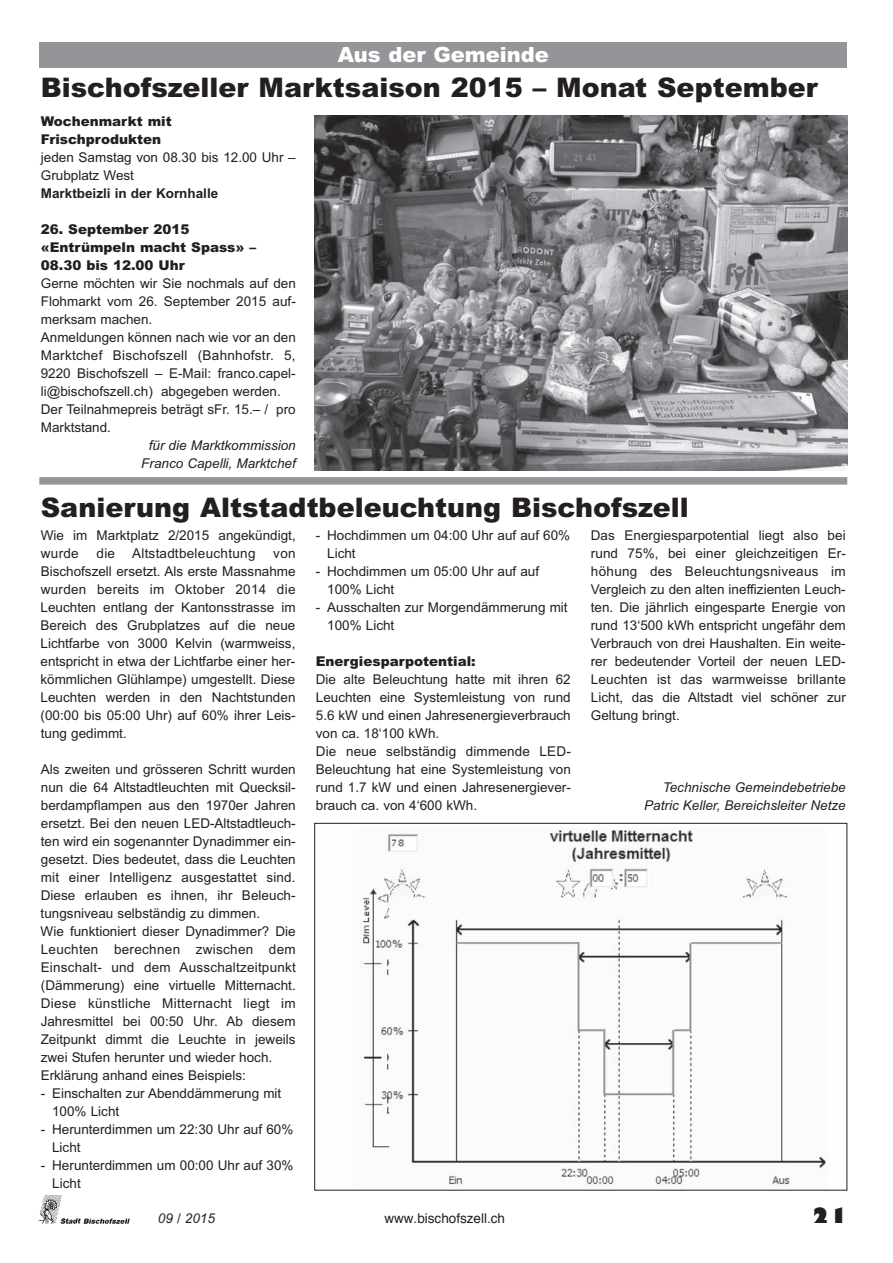
<style>
.page{position:relative;width:893px;height:1263px;background:#fff}
.page>*{position:absolute;margin:0;border:0;box-sizing:border-box;transform-origin:0 0}
.t1{font:900 27px "Arial";color:#231f20}
.t2{font:900 21px "Arial";color:#fff}
.t3{font:800 21px "Gill Sans";color:#231f20}
.t4{font:13.5px/18px "Arial";color:#231f20}
.t5{font:italic 13.5px/18px "Arial";color:#231f20;text-align:center}
.t6{font:900 13.5px/18px "Arial";color:#231f20}
.t7{font:700 13.5px "Arial";color:#231f20}
.t8{font:13.5px "Arial";letter-spacing:.02em;color:#231f20}
.t9{font:13.5px "Helvetica";color:#231f20}
.t10{font:italic 13.5px "Arial";color:#231f20}
</style>
<div class="page">
<img style="left:38px;top:1195px;width:91px;height:29px">
<div style="left:39px;top:42px;width:808px;height:26px;background:#939598"></div>
<img style="left:314px;top:115px;width:533px;height:355px">
<div style="left:39px;top:477px;width:808px;height:8px;background:#939598"></div>
<img style="left:360px;top:828px;width:466px;height:360px">
<h2 class="t2" style="left:338px;top:39px;width:213px">Aus der Gemeinde</h2>
<h1 class="t1" style="left:41px;top:68px;width:778px">Bischofszeller Marktsaison 2015 – Monat September</h1>
<p class="t6" style="left:41px;top:112px;width:132px">Wochenmarkt mit<br>Frischprodukten</p>
<p class="t4" style="left:41px;top:148px;width:256px">jeden Samstag von 08.30 bis 12.00 Uhr –<br>Grubplatz West</p>
<p class="t7" style="left:41px;top:184px;width:179px">Marktbeizli in der Kornhalle</p>
<p class="t6" style="left:41px;top:220px;width:217px">26. September 2015 «Entrümpeln macht Spass» –<br>08.30 bis 12.00 Uhr</p>
<p class="t4" style="left:41px;top:274px;width:257px">Gerne möchten wir Sie nochmals auf den Flohmarkt vom 26. September 2015 auf&shy;merksam machen.<br>Anmeldungen können nach wie vor an den Marktchef Bischofszell (Bahnhofstr. 5, 9220 Bischofszell – E-Mail: franco.capel&shy;li@bischofszell.ch) abgegeben werden.<br>Der Teilnahmepreis beträgt sFr. 15.– / pro Marktstand.</p>
<p class="t5" style="left:141px;top:436px;width:156px">für die Marktkommission<br>Franco Capelli, Marktchef</p>
<h1 class="t1" style="left:41px;top:487px;width:650px">Sanierung Altstadtbeleuchtung Bischofszell</h1>
<p class="t4" style="left:41px;top:526px;width:256px">Wie im Marktplatz 2/2015 angekündigt, wurde</p>
<p class="t4" style="left:327px;top:526px;width:245px;text-indent:-11px">- Hochdimmen um 04:00 Uhr auf auf 60%<br>Licht</p>
<p class="t4" style="left:327px;top:562px;width:213px;text-indent:-11px">- Hochdimmen um 05:00 Uhr auf auf<br>100% Licht</p>
<p class="t4" style="left:327px;top:598px;width:242px;text-indent:-11px">- Ausschalten zur Morgendämmerung mit<br>100% Licht</p>
<p class="t6" style="left:316px;top:652px;width:161px">Energiesparpotential:</p>
<p class="t4" style="left:316px;top:670px;width:256px">Die alte Beleuchtung hatte mit ihren 62<br>Leuchten eine Systemleistung von rund 5.6 kW und einen Jahresenergieverbrauch von ca. 18‘100 kWh.<br>Die neue selbständig dimmende LED-Beleuchtung hat eine Systemleistung von rund 1.7 kW und einen Jahresenergiever&shy;brauch ca. von 4‘600 kWh.</p>
<p class="t4" style="left:591px;top:526px;width:257px;text-align:justify">Das Energiesparpotential liegt also bei rund 75%, bei einer gleichzeitigen Er&shy;höhung des Beleuchtungsniveaus im Vergleich zu den alten ineffizienten Leuch&shy;ten. Die jährlich eingesparte Energie von rund 13‘500 kWh entspricht ungefähr dem Verbrauch von drei Haushalten. Ein weite&shy;rer bedeutender Vorteil der neuen LED-Leuchten ist das warmweisse brillante Licht, das die Altstadt viel schöner zur Geltung bringt.</p>
<p class="t4" style="left:97px;top:544px;width:20px">die</p>
<p class="t8" style="left:132px;top:544px;width:125px">Altstadtbeleuchtung</p>
<p class="t4" style="left:40px;top:544px;width:257px;text-align:justify;text-indent:233px">von Bischofszell ersetzt. Als erste Massnahme wurden bereits im Oktober 2014 die Leuchten entlang der Kantonsstrasse im Bereich des Grubplatzes auf die neue Lichtfarbe von 3000 Kelvin (warmweiss, entspricht in etwa der Lichtfarbe einer her&shy;kömmlichen Glühlampe) umgestellt. Diese Leuchten werden in den Nachtstunden (00:00 bis 05:00 Uhr) auf 60% ihrer Leis&shy;tung gedimmt.</p>
<p class="t4" style="left:41px;top:760px;width:257px">Als zweiten und grösseren Schritt wurden nun die 64 Altstadtleuchten mit Quecksil&shy;berdampflampen aus den 1970er Jahren ersetzt. Bei den neuen LED-Altstadtleuch&shy;ten wird ein sogenannter Dynadimmer ein&shy;gesetzt. Dies bedeutet, dass die Leuchten mit einer Intelligenz ausgestattet sind.<br>Diese erlauben es ihnen, ihr Beleuch&shy;tungsniveau selbständig zu dimmen.<br>Wie funktioniert dieser Dynadimmer? Die Leuchten berechnen zwischen dem Einschalt- und dem Ausschaltzeitpunkt (Dämmerung) eine virtuelle Mitternacht.<br>Diese künstliche Mitternacht liegt im Jahresmittel bei 00:50 Uhr. Ab diesem Zeitpunkt dimmt die Leuchte in jeweils zwei Stufen herunter und wieder hoch.<br>Erklärung anhand eines Beispiels:</p>
<p class="t4" style="left:52px;top:1084px;width:231px;text-indent:-11px">- Einschalten zur Abenddämmerung mit<br>100% Licht</p>
<p class="t4" style="left:52px;top:1120px;width:243px;text-indent:-11px">- Herunterdimmen um 22:30 Uhr auf 60%<br>Licht</p>
<p class="t4" style="left:52px;top:1156px;width:243px;text-indent:-12px">- Herunterdimmen um 00:00 Uhr auf 30%<br>Licht</p>
<p class="t5" style="left:644px;top:778px;width:203px;text-align:right">Technische Gemeindebetriebe<br>Patric Keller, Bereichsleiter Netze</p>
<p class="t4" style="left:382px;top:1208px;width:122px">www.bischofszell.ch</p>
<h2 class="t3" style="left:810px;top:1201px;width:37px">21</h2>
<p class="t5" style="left:151px;top:1208px;width:59px">09 / 2015</p>
<p class="t10" style="left:158px;top:1211px;width:59px">09 / 2015</p>
<p class="t9" style="left:384px;top:1208px;width:122px">www.bischofsze l.ch</p>
</div>
